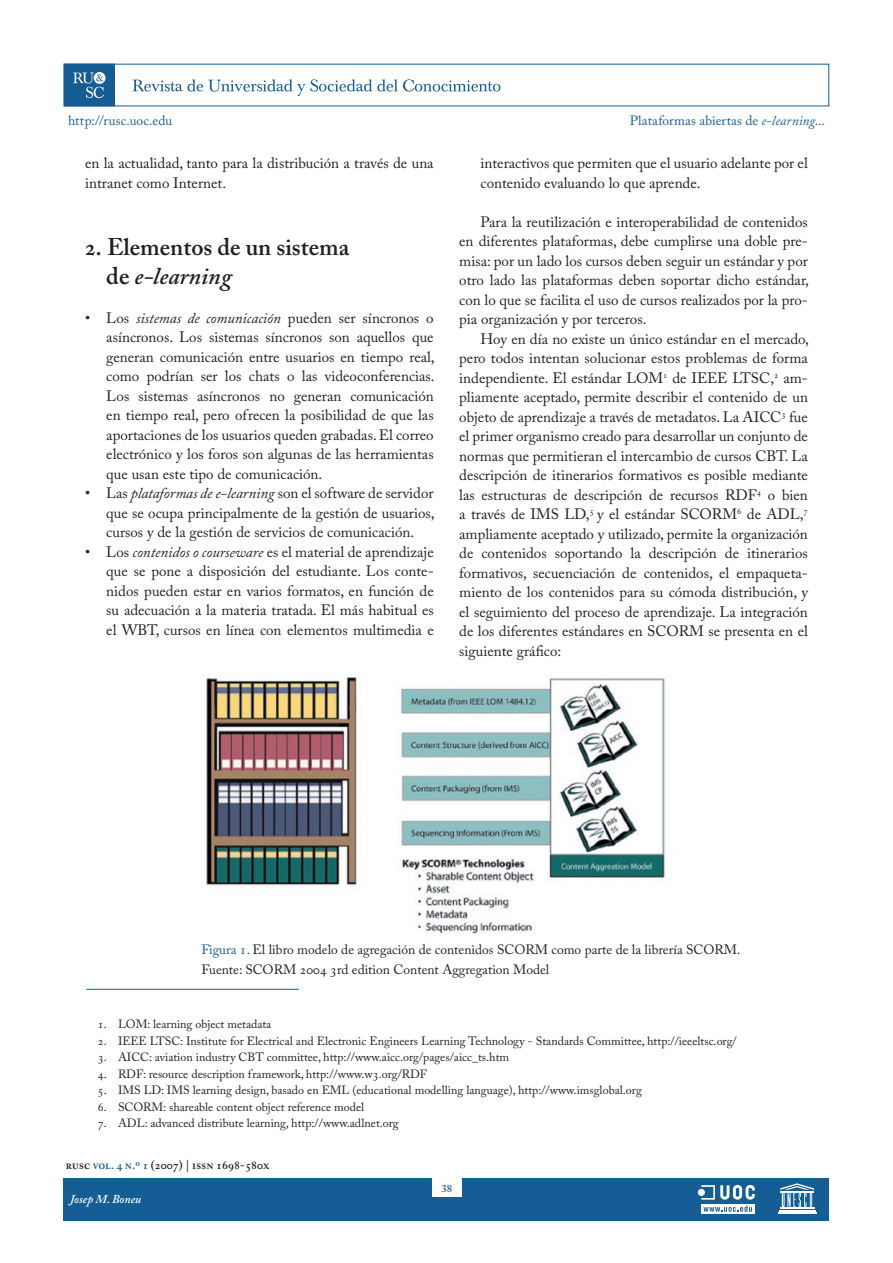
<style>
.page{position:relative;width:893px;height:1263px;background:#fff}
.page>*{position:absolute;margin:0;border:0;box-sizing:border-box;transform-origin:0 0}
.t1{font:600 24px/28.5px "Adobe Caslon Pro";color:#231f20}
.t2{font:15px/19.5px "Adobe Caslon Pro";color:#231f20;text-align:justify}
.t3{font:13.5px/19.5px "Adobe Caslon Pro";color:#231f20}
.t4{font:13.5px "Adobe Caslon Pro";letter-spacing:.005em;color:#155d95}
.t5{font:12px "Adobe Caslon Pro";color:#231f20}
.t6{font:600 12px "Adobe Caslon Pro";color:#231f20}
.t7{font:italic 600 12px "Adobe Caslon Pro";color:#fff}
.t8{font:600 10.5px "Adobe Caslon Pro";color:#155d95}
.s1{font-style:italic}
.s2{color:#155d95}
</style>
<div class="page">
<div style="left:64px;top:1178px;width:765px;height:42px;background:#155d95"></div>
<hr style="left:780px;top:1207px;width:34px;height:2px;background:#fff">
<hr style="left:779px;top:1210px;width:36px;height:1px;background:#fff">
<hr style="left:778px;top:1212px;width:39px;height:1px;background:#fff">
<svg style="left:780px;top:1183px;width:34px;height:24px"></svg>
<div style="left:701px;top:1204px;width:54px;height:9px;background:#fff"></div>
<svg style="left:703px;top:1205px;width:49px;height:7px"></svg>
<div style="left:698px;top:1189px;width:7px;height:7px;background:#fff;border-radius:50%"></div>
<svg style="left:701px;top:1185px;width:54px;height:14px"></svg>
<div style="left:64px;top:64px;width:50px;height:42px;background:#155d95"></div>
<div style="left:64px;top:64px;width:51px;height:42px;border:1px solid #155d95"></div>
<svg style="left:94px;top:72px;width:12px;height:12px"></svg>
<svg style="left:73px;top:73px;width:31px;height:25px"></svg>
<svg style="left:133px;top:79px;width:367px;height:17px"></svg>
<div style="left:432px;top:1159px;width:30px;height:37px;background:#fff"></div>
<hr style="left:86px;top:989px;width:213px;height:1px;background:#155d95">
<img style="left:206px;top:674px;width:459px;height:260px">
<p class="t4" style="left:68px;top:112px;width:106px">http://rusc.uoc.edu</p>
<p class="t2" style="left:85px;top:153px;width:350px">en la actualidad, tanto para la distribución a través de una intranet como Internet.</p>
<h1 class="t1" style="left:106px;top:233px;width:245px;text-indent:-21px">2. Elementos de un sistema de <span class="s1">e-learning</span></h1>
<p class="t2" style="left:106px;top:308px;width:330px;text-indent:-21px">• Los <span class="s1">sistemas de comunicación</span> pueden ser síncronos o asíncronos. Los sistemas síncronos son aquellos que generan comunicación entre usuarios en tiempo real, como podrían ser los chats o las videoconferencias.<br>Los sistemas asíncronos no generan comunicación en tiempo real, pero ofrecen la posibilidad de que las aportaciones de los usuarios queden grabadas. El correo electrónico y los foros son algunas de las herramientas que usan este tipo de comunicación.</p>
<p class="t2" style="left:106px;top:483px;width:330px;text-indent:-21px">• Las <span class="s1">plataformas de e-learning</span> son el software de servidor que se ocupa principalmente de la gestión de usuarios, cursos y de la gestión de servicios de comunicación.</p>
<p class="t2" style="left:106px;top:542px;width:329px;text-indent:-21px">• Los <span class="s1">contenidos o courseware</span> es el material de aprendizaje que se pone a disposición del estudiante. Los conte&shy;nidos pueden estar en varios formatos, en función de su adecuación a la materia tratada. El más habitual es el WBT, cursos en línea con elementos multimedia e</p>
<p class="t4" style="left:630px;top:112px;width:197px">Plataformas abiertas de <span class="s1">e-learning</span>...</p>
<p class="t2" style="left:480px;top:153px;width:329px">interactivos que permiten que el usuario adelante por el contenido evaluando lo que aprende.</p>
<p class="t2" style="left:459px;top:212px;width:351px;text-indent:21px">Para la reutilización e interoperabilidad de contenidos en diferentes plataformas, debe cumplirse una doble pre&shy;misa: por un lado los cursos deben seguir un estándar y por otro lado las plataformas deben soportar dicho estándar, con lo que se facilita el uso de cursos realizados por la pro&shy;pia organización y por terceros.</p>
<p class="t2" style="left:459px;top:329px;width:351px;text-indent:21px">Hoy en día no existe un único estándar en el mercado, pero todos intentan solucionar estos problemas de forma independiente. El estándar LOM<sup>1</sup> de IEEE LTSC,<sup>2</sup> am&shy;pliamente aceptado, permite describir el contenido de un objeto de aprendizaje a través de metadatos. La AICC<sup>3</sup> fue el primer organismo creado para desarrollar un conjunto de normas que permitieran el intercambio de cursos CBT. La descripción de itinerarios formativos es posible mediante las estructuras de descripción de recursos RDF<sup>4</sup> o bien a través de IMS LD,<sup>5</sup> y el estándar SCORM<sup>6</sup> de ADL,<sup>7 </sup>ampliamente aceptado y utilizado, permite la organización de contenidos soportando la descripción de itinerarios formativos, secuenciación de contenidos, el empaqueta&shy;miento de los contenidos para su cómoda distribución, y el seguimiento del proceso de aprendizaje. La integración de los diferentes estándares en SCORM se presenta en el siguiente gráfico:</p>
<p class="t3" style="left:202px;top:940px;width:540px"><span class="s2">Figura 1.</span> El libro modelo de agregación de contenidos SCORM como parte de la librería SCORM.<br>Fuente: SCORM 2004 3rd edition Content Aggregation Model</p>
<p class="t5" style="left:98px;top:1017px;width:175px">1. LOM: learning object metadata</p>
<p class="t5" style="left:98px;top:1033px;width:640px">2. IEEE LTSC: Institute for Electrical and Electronic Engineers Learning Technology - Standards Committee, http://ieeeltsc.org/</p>
<p class="t5" style="left:98px;top:1050px;width:413px">3. AICC: aviation industry CBT committee, http://www.aicc.org/pages/aicc_ts.htm</p>
<p class="t5" style="left:98px;top:1066px;width:331px">4. RDF: resource description framework, http://www.w3.org/RDF</p>
<p class="t5" style="left:98px;top:1083px;width:546px">5. IMS LD: IMS learning design, basado en EML (educational modelling language), http://www.imsglobal.org</p>
<p class="t5" style="left:98px;top:1099px;width:268px">6. SCORM: shareable content object reference model</p>
<p class="t5" style="left:98px;top:1116px;width:303px">7. ADL: advanced distribute learning, http://www.adlnet.org</p>
<p class="t6" style="left:66px;top:1157px;width:205px">rusc <span class="s2">vol. 4 n.º 1</span> (2007) | issn 1698-580x</p>
<p class="t7" style="left:70px;top:1192px;width:73px">Josep M. Boneu</p>
<p class="t8" style="left:442px;top:1182px;width:6px">38</p>
</div>
